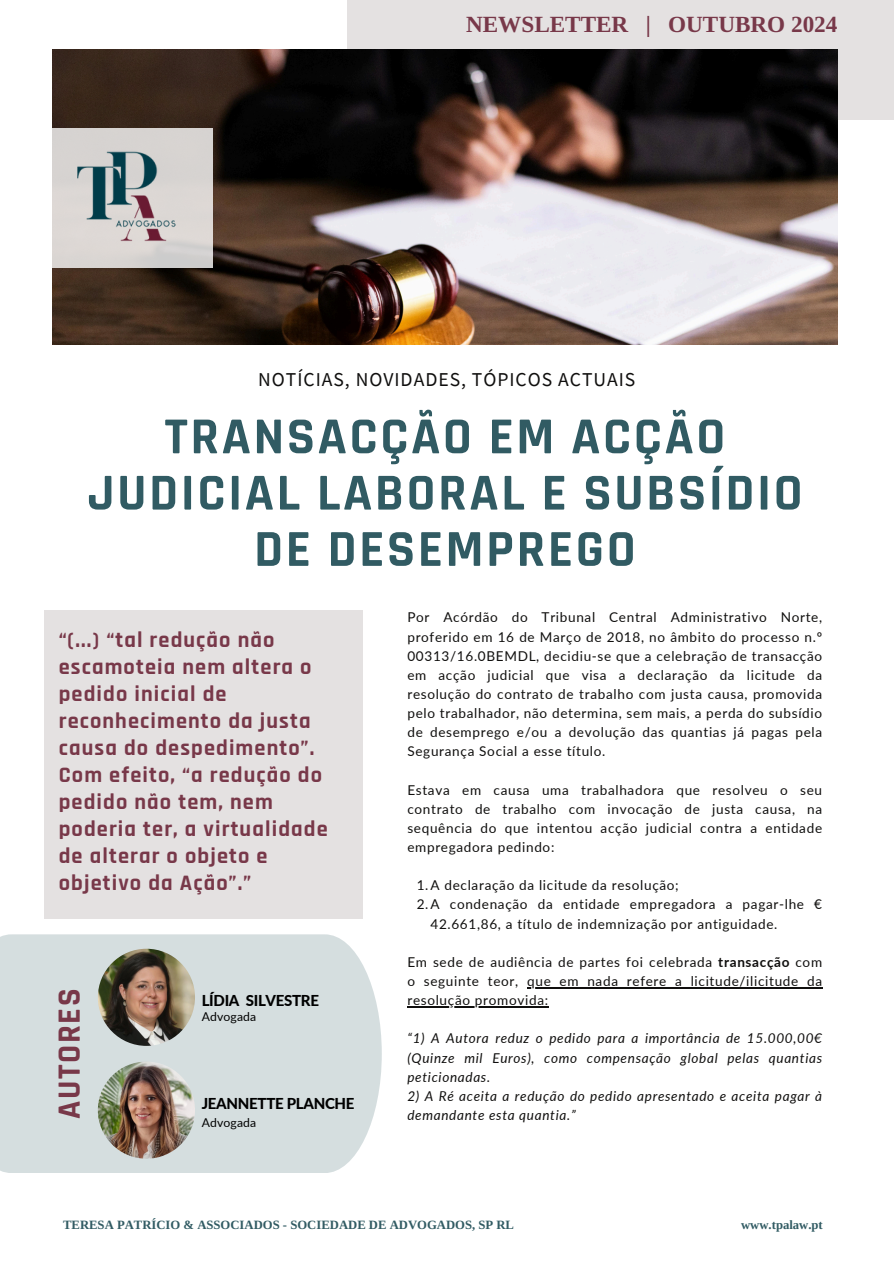
<style>
.page{position:relative;width:894px;height:1264px;background:#fff}
.page>*{position:absolute;margin:0;border:0;box-sizing:border-box;transform-origin:0 0}
.t1{font:700 52.35px/56.2px "Rajdhani";letter-spacing:.05em;color:#315b63;text-align:center}
.t2{font:700 32.85px "Rajdhani";letter-spacing:.05em;color:#783849}
.t3{font:700 23.25px "Libra Serif Modern";color:#783849}
.t4{font:700 22.35px/27px "Rajdhani";letter-spacing:.05em;color:#783849}
.t5{font:19.65px "Source Sans Pro";letter-spacing:.05em;color:#100f0e}
.t6{font:800 15px "Lato";letter-spacing:-.02em;color:#000}
.t7{font:13.5px/19.2px "Lato";letter-spacing:.05em;color:#100f0e;text-align:justify}
.t8{font:italic 13.5px/19.2px "Lato";letter-spacing:.05em;color:#100f0e;text-align:justify}
.t9{font:700 12.75px "Libra Serif Modern";color:#315b63}
.t10{font:12.15px "Lato";letter-spacing:.01em;color:#000}
.s1{font-weight:700}
</style>
<div class="page">
<div style="left:347px;top:0;width:546px;height:119px;background:#e4e1e1"></div>
<img style="left:52px;top:50px;width:784px;height:294px">
<svg style="left:52px;top:128px;width:161px;height:140px;background:#d7d3d1"></svg>
<img style="left:65px;top:138px;width:133px;height:118px">
<hr style="left:527px;top:987px;width:295px;height:1px;background:#100f0e">
<hr style="left:407px;top:1006px;width:141px;height:1px;background:#100f0e">
<div style="left:45px;top:609px;width:318px;height:309px;background:#e4e1e1"></div>
<div style="left:0;top:934px;width:381px;height:239px;background:#d5dedf"></div>
<img style="left:98px;top:948px;width:97px;height:97px;border-radius:50%">
<img style="left:98px;top:1061px;width:97px;height:97px;border-radius:50%">
<p class="t3" style="left:466px;top:11px;width:373px">NEWSLETTER | OUTUBRO 2024</p>
<h5 class="t5" style="left:258px;top:366px;width:378px">NOTÍCIAS, NOVIDADES, TÓPICOS ACTUAIS</h5>
<p class="t1" style="left:87px;top:410px;width:716px">TRANSACÇÃO EM ACÇÃO<br>JUDICIAL LABORAL E SUBSÍDIO<br>DE DESEMPREGO</p>
<h6 class="t4" style="left:59px;top:626px;width:270px">“(...) “tal redução não escamoteia nem altera o pedido inicial de reconhecimento da justa causa do despedimento”.<br>Com efeito, “a redução do pedido não tem, nem poderia ter, a virtualidade de alterar o objeto e objetivo da Ação”.”</h6>
<p class="t2" style="left:49px;top:1118px;width:132px;rotate:-90deg">AUTORES</p>
<p class="t6" style="left:202px;top:990px;width:119px">LÍDIA SILVESTRE</p>
<p class="t10" style="left:202px;top:1009px;width:56px">Advogada</p>
<p class="t6" style="left:202px;top:1094px;width:154px">JEANNETTE PLANCHE</p>
<p class="t10" style="left:202px;top:1114px;width:56px">Advogada</p>
<h1 class="t7" style="left:407px;top:607px;width:416px">Por Acórdão do Tribunal Central Administrativo Norte, proferido em 16 de Março de 2018, no âmbito do processo n.º 00313/16.0BEMDL, decidiu-se que a celebração de transacção em acção judicial que visa a declaração da licitude da resolução do contrato de trabalho com justa causa, promovida pelo trabalhador, não determina, sem mais, a perda do subsídio de desemprego e/ou a devolução das quantias já pagas pela Segurança Social a esse título.</h1>
<h4 class="t7" style="left:407px;top:779px;width:416px">Estava em causa uma trabalhadora que resolveu o seu contrato de trabalho com invocação de justa causa, na sequência do que intentou acção judicial contra a entidade empregadora pedindo:</h4>
<h2 class="t7" style="left:416px;top:875px;width:263px">1.A declaração da licitude da resolução;</h2>
<p class="t7" style="left:430px;top:894px;width:393px;text-indent:-14px">2.A condenação da entidade empregadora a pagar-lhe €<br>42.661,86, a título de indemnização por antiguidade.</p>
<p class="t7" style="left:407px;top:952px;width:416px">Em sede de audiência de partes foi celebrada <span class="s1">transacção</span> com o seguinte teor,</p>
<h6 class="t7" style="left:527px;top:971px;width:296px">que em nada refere a licitude/ilicitude da</h6>
<p class="t7" style="left:407px;top:990px;width:142px">resolução promovida:</p>
<p class="t8" style="left:407px;top:1028px;width:416px">“1) A Autora reduz o pedido para a importância de 15.000,00€ (Quinze mil Euros), como compensação global pelas quantias peticionadas.</p>
<p class="t8" style="left:407px;top:1085px;width:416px">2) A Ré aceita a redução do pedido apresentado e aceita pagar à demandante esta quantia.”</p>
<p class="t9" style="left:63px;top:1217px;width:452px">TERESA PATRÍCIO &amp; ASSOCIADOS - SOCIEDADE DE ADVOGADOS, SP RL</p>
<p class="t9" style="left:740px;top:1217px;width:83px">www.tpalaw.pt</p>
</div>
